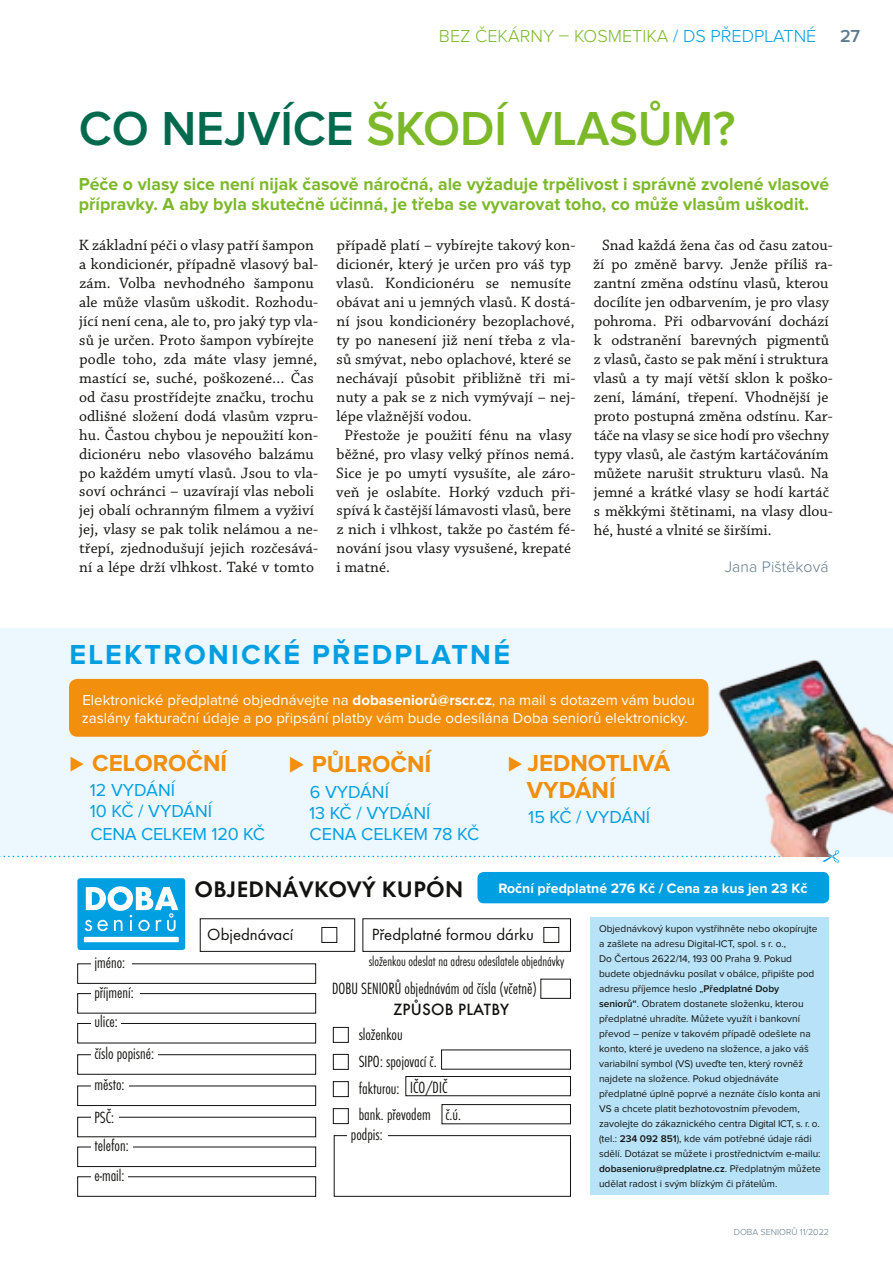
<style>
.page{position:relative;width:893px;height:1263px;background:#fff}
.page>*{position:absolute;margin:0;border:0;box-sizing:border-box;transform-origin:0 0}
.t1{font:600 49.5px "Proxima Nova";letter-spacing:.015em;color:#7cb929}
.t2{font:700 28.5px "Proxima Nova";letter-spacing:.08em;color:#009fe2}
.t3{font:700 24px/27px "Proxima Nova";color:#f28f0c}
.t4{font:600 23.25px "Futura TOT";letter-spacing:.015em;color:#121310}
.t5{font:700 18px/19.8px "Proxima Nova";letter-spacing:.005em;color:#7cb929}
.t6{font:18px/21.8px "Proxima Nova";color:#009fe2}
.t7{font:300 18px "Proxima Nova";color:#7cb929}
.t8{font:300 18px "Proxima Nova";color:#009fe2}
.t9{font:600 18px "Proxima Nova";color:#5e7a8b}
.t10{font:16.95px "Futura TOT Ligh Cond";color:#121310}
.t11{font:500 16.95px "Futura TOT";letter-spacing:.015em;color:#121310}
.t12{font:16.8px/30.6px "Futura TOT Ligh Cond";color:#121310}
.t13{font:16.8px "Futura TOT";color:#121310}
.t14{font:15.75px/18.9px "Chaparral Pro";letter-spacing:.005em;color:#121310}
.t15{font:300 15.75px "Proxima Nova";letter-spacing:.01em;color:#5e7a8b}
.t16{font:15px/18px "Proxima Nova";color:#fff}
.t17{font:14.25px "Futura TOT Ligh Cond";color:#121310}
.t18{font:700 14.1px "Proxima Nova";color:#fff}
.t19{font:10.05px/15px "Proxima Nova";color:#121310}
.t20{font:300 9px "Proxima Nova";color:#5e7a8b}
.s1{color:#7cb929}
.s2{color:#006a4e}
.s3{font-weight:700}
.s4{font-size:25.5px}
.s5{font-weight:600}
</style>
<div class="page">
<div style="left:0;top:628px;width:893px;height:228px;background:#ecf7fe"></div>
<svg style="left:0;top:855px;width:839px;height:7px"></svg>
<div style="left:591px;top:917px;width:238px;height:277px;background:#b8e2f7"></div>
<div style="left:477px;top:872px;width:352px;height:31px;background:#009fe2;border-radius:6px"></div>
<div style="left:69px;top:679px;width:639px;height:58px;background:#f28f0c;border-radius:9px"></div>
<img style="left:715px;top:659px;width:178px;height:197px">
<div style="left:77px;top:878px;width:108px;height:72px;background:#009fe2;border-radius:3px"></div>
<div style="left:84px;top:937px;width:95px;height:5px;background:#fff"></div>
<svg style="left:85px;top:886px;width:93px;height:45px"></svg>
<svg style="left:77px;top:963px;width:239px;height:21px"></svg>
<svg style="left:77px;top:993px;width:239px;height:21px"></svg>
<svg style="left:77px;top:1023px;width:239px;height:21px"></svg>
<svg style="left:77px;top:1054px;width:239px;height:21px"></svg>
<svg style="left:77px;top:1085px;width:239px;height:21px"></svg>
<svg style="left:77px;top:1146px;width:239px;height:21px"></svg>
<svg style="left:77px;top:1176px;width:239px;height:21px"></svg>
<svg style="left:77px;top:1116px;width:239px;height:21px"></svg>
<div style="left:91px;top:955px;width:40px;height:23px;background:#fff"></div>
<div style="left:91px;top:985px;width:48px;height:21px;background:#fff"></div>
<div style="left:91px;top:1015px;width:29px;height:21px;background:#fff"></div>
<div style="left:91px;top:1046px;width:66px;height:20px;background:#fff"></div>
<div style="left:91px;top:1077px;width:37px;height:21px;background:#fff"></div>
<div style="left:91px;top:1139px;width:41px;height:19px;background:#fff"></div>
<div style="left:91px;top:1168px;width:37px;height:20px;background:#fff"></div>
<div style="left:91px;top:1110px;width:27px;height:21px;background:#fff"></div>
<svg style="left:199px;top:918px;width:156px;height:34px"></svg>
<svg style="left:362px;top:918px;width:209px;height:34px"></svg>
<svg style="left:540px;top:978px;width:31px;height:21px"></svg>
<svg style="left:333px;top:1135px;width:238px;height:62px"></svg>
<div style="left:347px;top:1127px;width:41px;height:20px;background:#fff"></div>
<svg style="left:441px;top:1049px;width:130px;height:21px"></svg>
<svg style="left:405px;top:1076px;width:166px;height:20px"></svg>
<svg style="left:441px;top:1104px;width:130px;height:20px"></svg>
<svg style="left:333px;top:1027px;width:16px;height:16px"></svg>
<svg style="left:333px;top:1054px;width:16px;height:16px"></svg>
<svg style="left:333px;top:1081px;width:16px;height:16px"></svg>
<svg style="left:333px;top:1108px;width:16px;height:16px"></svg>
<p class="t7" style="left:439px;top:28px;width:156px">BEZ ČEKÁRNY – KOSMETI</p>
<p class="t8" style="left:646px;top:28px;width:97px"><span class="s1">KA</span> / DS PŘEDPLAT</p>
<p class="t8" style="left:794px;top:28px;width:24px">NÉ</p>
<p class="t9" style="left:840px;top:28px;width:23px">27</p>
<h1 class="t1" style="left:79px;top:106px;width:658px"><span class="s2">Co nejvíce</span> škodí vlasům?</h1>
<p class="t5" style="left:79px;top:175px;width:752px">Péče o vlasy sice není nijak časově náročná, ale vyžaduje trpělivost i správně zvolené vlasové přípravky. A aby byla skutečně účinná, je třeba se vyvarovat toho, co může vlasům uškodit.</p>
<p class="t14" style="left:79px;top:236px;width:241px">K základní péči o vlasy patří šampon a kondicionér, případně vlasový bal&shy;zám. Volba nevhodného šamponu ale může vlasům uškodit. Rozhodu&shy;jící není cena, ale to, pro jaký typ vla&shy;sů je určen. Proto šampon vybírejte podle toho, zda máte vlasy jemné, mastící se, suché, poškozené… Čas od času prostřídejte značku, trochu odlišné složení dodá vlasům vzpru&shy;hu. Častou chybou je nepoužití kon&shy;dicionéru nebo vlasového balzámu po každém umytí vlasů. Jsou to vla&shy;soví ochránci – uzavírají vlas neboli jej obalí ochranným filmem a vyživí jej, vlasy se pak tolik nelámou a ne&shy;třepí, zjednodušují jejich rozčesává&shy;ní a lépe drží vlhkost. Také v tomto</p>
<p class="t14" style="left:337px;top:237px;width:240px">případě platí – vybírejte takový kon-</p>
<p class="t14" style="left:336px;top:255px;width:236px">dicionér, který je určen pro váš typ</p>
<p class="t14" style="left:336px;top:274px;width:236px">vlasů. Kondicionéru se nemusíte</p>
<p class="t14" style="left:336px;top:293px;width:240px">obávat ani u jemných vlasů. K dostá-</p>
<p class="t14" style="left:337px;top:312px;width:240px">ní jsou kondicionéry bezoplachové,</p>
<p class="t14" style="left:336px;top:331px;width:240px">ty po nanesení již není třeba z vla-</p>
<p class="t14" style="left:337px;top:350px;width:236px">sů smývat, nebo oplachové, které se</p>
<p class="t14" style="left:337px;top:369px;width:240px">nechávají působit přibližně tři mi-</p>
<p class="t14" style="left:337px;top:388px;width:240px">nuty a pak se z nich vymývají – nej-</p>
<p class="t14" style="left:337px;top:407px;width:137px">lépe vlažnější vodou.</p>
<p class="t14" style="left:345px;top:426px;width:229px">Přestože je použití fénu na vlasy</p>
<p class="t14" style="left:337px;top:445px;width:239px">běžné, pro vlasy velký přínos nemá.</p>
<p class="t14" style="left:336px;top:464px;width:241px">Sice je po umytí vysušíte, ale záro-</p>
<p class="t14" style="left:336px;top:483px;width:241px">veň je oslabíte. Horký vzduch při-</p>
<p class="t14" style="left:337px;top:502px;width:236px">spívá k častější lámavosti vlasů, bere</p>
<p class="t14" style="left:337px;top:521px;width:240px">z nich i vlhkost, takže po častém fé-</p>
<p class="t14" style="left:337px;top:539px;width:236px">nování jsou vlasy vysušené, krepaté</p>
<p class="t14" style="left:337px;top:558px;width:55px">i matné.</p>
<p class="t14" style="left:593px;top:237px;width:241px;text-indent:9px">Snad každá žena čas od času zatou&shy;ží po změně barvy. Jenže příliš ra&shy;zantní změna odstínu vlasů, kterou docílíte jen odbarvením, je pro vlasy pohroma. Při odbarvování dochází k odstranění barevných pigmentů z vlasů, často se pak mění i struktura vlasů a ty mají větší sklon k poško&shy;zení, lámání, třepení. Vhodnější je proto postupná změna odstínu. Kar&shy;táče na vlasy se sice hodí pro všechny typy vlasů, ale častým kartáčováním můžete narušit strukturu vlasů. Na jemné a krátké vlasy se hodí kartáč s měkkými štětinami, na vlasy dlou&shy;hé, husté a vlnité se širšími.</p>
<p class="t15" style="left:725px;top:560px;width:105px">JANA PIŠTĚKOVÁ</p>
<h2 class="t2" style="left:69px;top:641px;width:442px">ELEKTRONICKÉ PŘEDPLATN É</h2>
<p class="t16" style="left:82px;top:692px;width:615px">Elektronické předplatné objednávejte na <span class="s3">dobaseniorů@rscr.cz</span>, na mail s dotazem vám budou zaslány fakturační údaje a po připsání platby vám bude odesílána Doba seniorů elektronicky.</p>
<h3 class="t3" style="left:69px;top:751px;width:159px">⊲ CELOROČNÍ</h3>
<p class="t6" style="left:90px;top:780px;width:177px">12 VYDÁNÍ<br>10 KČ / VYDÁNÍ<br>CENA CELKEM 120 KČ</p>
<h3 class="t3" style="left:289px;top:752px;width:144px"><span class="s4">⊲</span> PŮLROČN<span class="s4">Í</span></h3>
<p class="t6" style="left:309px;top:782px;width:172px;line-height:21px">6 VYDÁNÍ<br>13 KČ / VYDÁNÍ<br>CENA CELKEM 78 KČ</p>
<h3 class="t4" style="left:194px;top:875px;width:270px">OBJEDNÁVKOVÝ KUPÓN</h3>
<h3 class="t3" style="left:527px;top:751px;width:143px;text-indent:-19px">⊲ JEDNOTLIVÁ<br>VYDÁN Í</h3>
<p class="t6" style="left:528px;top:807px;width:104px">15 KČ / VYDÁNÍ</p>
<p class="t18" style="left:498px;top:882px;width:311px">Roční předplatné 276 Kč / Cena za kus jen 23 Kč</p>
<p class="t12" style="left:94px;top:947px;width:61px">jméno: příjmení: ulice:<br>číslo popisné: město:</p>
<p class="t12" style="left:94px;top:1102px;width:21px">PSČ:</p>
<p class="t12" style="left:94px;top:1130px;width:36px;line-height:29.7px">telefon: e-mail:</p>
<p class="t13" style="left:207px;top:924px;width:87px">Objednávací</p>
<p class="t13" style="left:372px;top:924px;width:163px">Předplatné formou dárku</p>
<p class="t17" style="left:369px;top:952px;width:197px">složenkou odeslat na adresu odesílatele objednávky</p>
<p class="t10" style="left:332px;top:979px;width:206px">DOBU SENIORŮ objednávám od čísla (včetně)</p>
<p class="t11" style="left:393px;top:999px;width:118px">ZPŮSOB PLATBY</p>
<p class="t12" style="left:359px;top:1019px;width:46px">složenkou</p>
<p class="t12" style="left:359px;top:1046px;width:80px">SIPO: spojovací č.</p>
<p class="t12" style="left:410px;top:1072px;width:29px">IČo/dič</p>
<p class="t12" style="left:359px;top:1075px;width:104px;line-height:26.5px">fakturou:<br>bank. převodem č.ú.</p>
<p class="t12" style="left:351px;top:1119px;width:33px">podpis:</p>
<p class="t19" style="left:599px;top:922px;width:223px">Objednávkový kupon vystřihněte nebo okopírujte a zašlete na adresu Digital-ICT, spol. s r. o.,<br>Do Čertous 2622/14, 193 00 Praha 9. Pokud budete objednávku posílat v obálce, připište pod adresu příjemce heslo „<span class="s5">Předplatné Doby seniorů“</span>. Obratem dostanete složenku, kterou předplatné uhradíte. M ůžete využít i bankovní převod – peníze v takovém případě odešlete na konto, které je uvedeno na složence, a jako váš variabilní symbol (VS) uveďte ten, který rovněž najdete na složence. Pokud objednáváte předplatné úplně poprvé a neznáte číslo konta ani VS a chcete platit bezhotovostním převodem, zavolejte do zákaznického centra Digital ICT, s. r. o. (tel.: <span class="s5">234 092 851</span>), kde vám potřebné údaje rádi sdělí. Dotázat se můžete i prostřednictvím e-mailu: <span class="s5">dobasenioru@predplatne.cz</span>. Předplatným můžete udělat radost i svým blízkým či přátelům.</p>
<p class="t20" style="left:734px;top:1227px;width:97px">DOBA SENIORŮ 11/2022</p>
</div>
